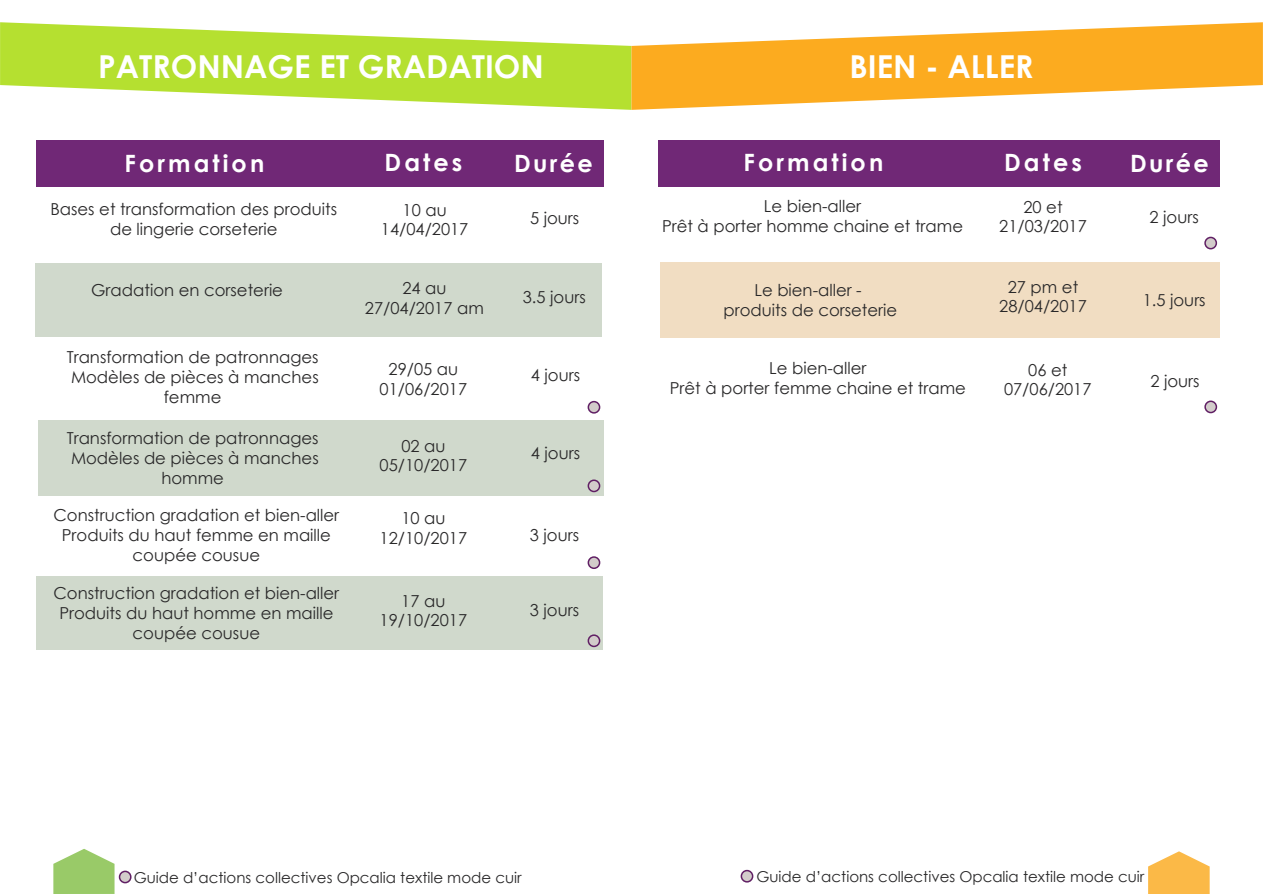
<style>
.page{position:relative;width:1263px;height:894px;background:#fff}
.page>*{position:absolute;margin:0;border:0;box-sizing:border-box;transform-origin:0 0}
.t1{font:700 31.65px "Century Gothic";color:#fff}
.t2{font:700 23.85px "Century Gothic";letter-spacing:.13em;color:#fff}
.t3{font:16.5px/19.8px "Century Gothic";color:#292829;text-align:center}
.t4{font:15px "Century Gothic";color:#292829}
</style>
<div class="page">
<svg style="left:0;top:22px;width:631px;height:88px;fill:#b5e030"></svg>
<div style="left:36px;top:140px;width:567px;height:46px;background:#702876"></div>
<div style="left:37px;top:576px;width:566px;height:74px;background:#d0d9cc"></div>
<div style="left:38px;top:420px;width:565px;height:76px;background:#d0d9cc"></div>
<svg style="left:53px;top:849px;width:62px;height:45px"></svg>
<div style="left:588px;top:402px;width:12px;height:11px;background:#d2ccca;border-radius:50%"></div>
<div style="left:588px;top:401px;width:12px;height:13px;border:2px solid #601f64;border-radius:50%"></div>
<div style="left:588px;top:480px;width:12px;height:12px;background:#d2ccca;border-radius:50%"></div>
<div style="left:588px;top:480px;width:12px;height:12px;border:2px solid #601f64;border-radius:50%"></div>
<div style="left:588px;top:557px;width:12px;height:11px;background:#d2ccca;border-radius:50%"></div>
<div style="left:588px;top:556px;width:12px;height:13px;border:2px solid #601f64;border-radius:50%"></div>
<div style="left:588px;top:635px;width:12px;height:11px;background:#d2ccca;border-radius:50%"></div>
<div style="left:588px;top:634px;width:12px;height:13px;border:2px solid #601f64;border-radius:50%"></div>
<div style="left:120px;top:871px;width:11px;height:12px;background:#d2ccca;border-radius:50%"></div>
<div style="left:119px;top:871px;width:13px;height:12px;border:2px solid #601f64;border-radius:50%"></div>
<div style="left:36px;top:263px;width:566px;height:73px;background:#d0d9cc"></div>
<svg style="left:632px;top:22px;width:631px;height:88px;fill:#fcab1f"></svg>
<div style="left:658px;top:140px;width:562px;height:47px;background:#702876"></div>
<div style="left:660px;top:263px;width:560px;height:75px;background:#f1ddc2"></div>
<svg style="left:1148px;top:851px;width:62px;height:43px"></svg>
<div style="left:741px;top:871px;width:12px;height:11px;background:#d2ccca;border-radius:50%"></div>
<div style="left:741px;top:870px;width:12px;height:13px;border:2px solid #601f64;border-radius:50%"></div>
<div style="left:1205px;top:237px;width:11px;height:12px;background:#d2ccca;border-radius:50%"></div>
<div style="left:1204px;top:237px;width:13px;height:12px;border:2px solid #601f64;border-radius:50%"></div>
<div style="left:1205px;top:401px;width:11px;height:12px;background:#d2ccca;border-radius:50%"></div>
<div style="left:1204px;top:401px;width:13px;height:12px;border:2px solid #601f64;border-radius:50%"></div>
<h1 class="t1" style="left:98px;top:43px;width:41px">Patronnage</h1>
<h1 class="t1" style="left:319px;top:43px;width:60px">et gradation</h1>
<h2 class="t2" style="left:125px;top:145px;width:141px">Formation</h2>
<h2 class="t2" style="left:385px;top:144px;width:79px">Dates</h2>
<h2 class="t2" style="left:514px;top:145px;width:80px">Durée</h2>
<p class="t3" style="left:50px;top:199px;width:288px">Bases et transformation des produits de lingerie corseterie</p>
<p class="t3" style="left:91px;top:280px;width:193px">Gradation en corseterie</p>
<p class="t3" style="left:67px;top:347px;width:254px">Transformation de patronnages<br>Modèles de pièces à manches femme</p>
<p class="t3" style="left:67px;top:428px;width:254px">Transformation de patronnages<br>Modèles de pièces à manches homme</p>
<p class="t3" style="left:53px;top:505px;width:287px">Construction gradation et bien-aller<br>Produits du haut femme en maille coupée cousue</p>
<p class="t3" style="left:53px;top:583px;width:287px">Construction gradation et bien-aller<br>Produits du haut homme en maille coupée cousue</p>
<p class="t3" style="left:381px;top:200px;width:89px">10 au<br>14/04/2017</p>
<p class="t3" style="left:530px;top:208px;width:51px">5 jours</p>
<p class="t3" style="left:365px;top:278px;width:120px">24 au<br>27/04/2017 am</p>
<p class="t3" style="left:380px;top:359px;width:89px">29/05 au<br>01/06/2017</p>
<p class="t3" style="left:380px;top:435px;width:89px">02 au<br>05/10/2017</p>
<p class="t3" style="left:380px;top:508px;width:89px">10 au<br>12/10/2017</p>
<p class="t3" style="left:523px;top:287px;width:64px">3.5 jours</p>
<p class="t3" style="left:531px;top:365px;width:51px">4 jours</p>
<p class="t3" style="left:531px;top:443px;width:51px">4 jours</p>
<p class="t3" style="left:530px;top:525px;width:51px">3 jours</p>
<p class="t3" style="left:380px;top:590px;width:89px">17 au<br>19/10/2017</p>
<p class="t3" style="left:530px;top:600px;width:51px">3 jours</p>
<h1 class="t1" style="left:850px;top:42px;width:34px">Bien</h1>
<h1 class="t1" style="left:925px;top:42px;width:40px">- aller</h1>
<h2 class="t2" style="left:744px;top:144px;width:141px">Formation</h2>
<h2 class="t2" style="left:1004px;top:145px;width:79px">Dates</h2>
<h2 class="t2" style="left:1130px;top:145px;width:80px">Durée</h2>
<p class="t3" style="left:662px;top:196px;width:303px">Le bien-aller<br>Prêt à porter homme chaine et trame</p>
<p class="t3" style="left:999px;top:196px;width:89px">20 et<br>21/03/2017</p>
<p class="t3" style="left:1150px;top:206px;width:51px">2 jours</p>
<p class="t3" style="left:724px;top:280px;width:175px">Le bien-aller - produits de corseterie</p>
<p class="t3" style="left:670px;top:358px;width:298px">Le bien-aller<br>Prêt à porter femme chaine et trame</p>
<p class="t3" style="left:999px;top:277px;width:89px">27 pm et<br>28/04/2017</p>
<p class="t3" style="left:1004px;top:359px;width:89px">06 et<br>07/06/2017</p>
<p class="t3" style="left:1143px;top:290px;width:64px">1.5 jours</p>
<p class="t3" style="left:1150px;top:371px;width:51px">2 jours</p>
<p class="t4" style="left:134px;top:867px;width:390px">Guide d’actions collectives Opcalia textile mode cuir</p>
<p class="t4" style="left:756px;top:866px;width:390px">Guide d’actions collectives Opcalia textile mode cuir</p>
</div>
